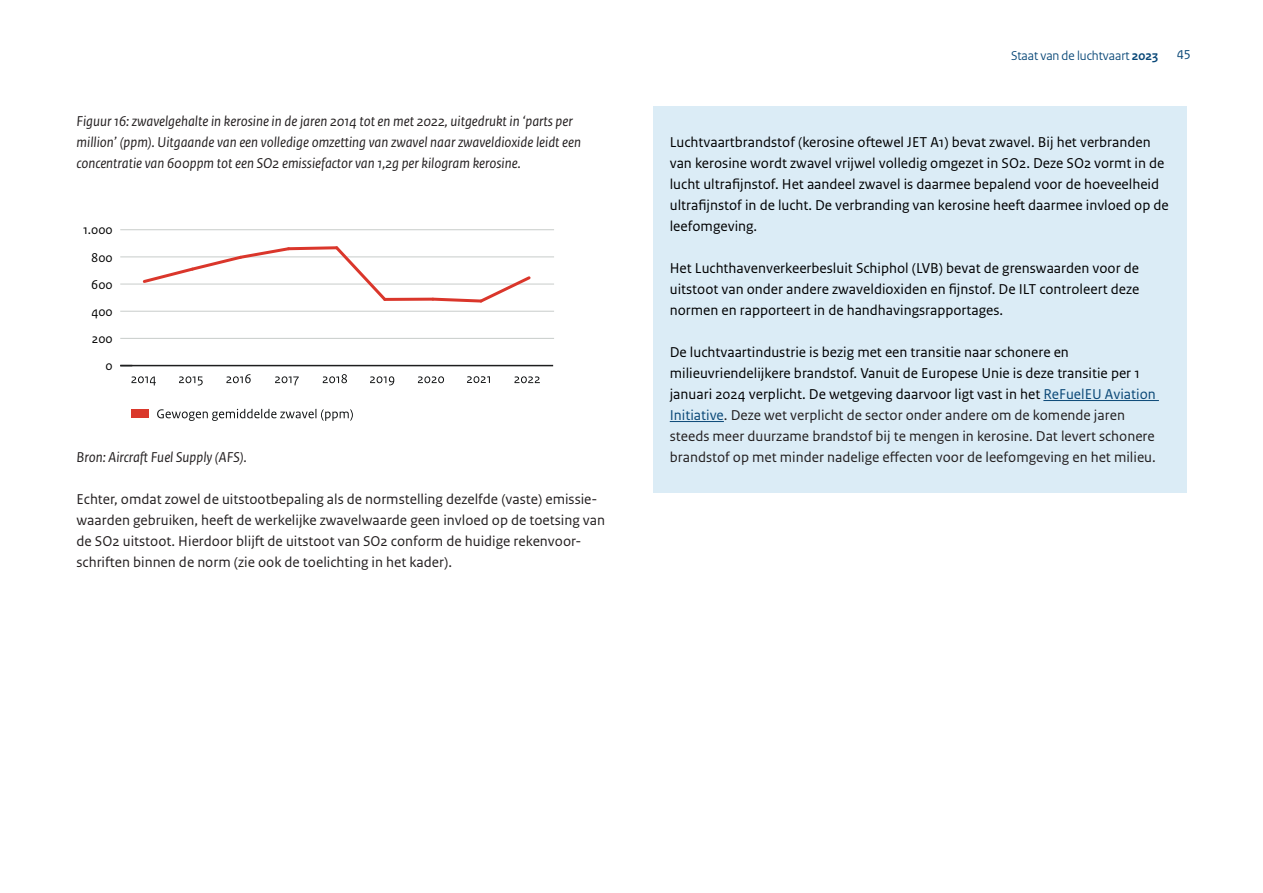
<style>
.page{position:relative;width:1263px;height:893px;background:#fff}
.page>*{position:absolute;margin:0;border:0;box-sizing:border-box;transform-origin:0 0}
.P-Platte_tekst{font:15px/21px "Rijksoverheid Sans Text";color:#231f20}
.P-Platte_tekst-2{font:15px/21px "Rijksoverheid Sans Text";color:#000001}
.P-Platte_tekst-3{font:italic 15px/21px "Rijksoverheid Sans Text";color:#231f20}
.P_-_figuur_bron{font:italic 15px "Rijksoverheid Sans Text";color:#231f20}
.t1{font:13.5px "Rijksoverheid Sans Heading";color:#084777}
.t2{font:13.5px "Rijksoverheid Sans Text Regular 9";color:#000001}
.t3{font:13.5px "Rijksoverheid Sans Text";color:#0a4877}
.s1{font-weight:700}
.s2{color:#000001}
.s3{color:#0a4877}
</style>
<div class="page">
<div style="left:132px;top:409px;width:17px;height:8px;background:#da382b"></div>
<svg style="left:157px;top:409px;width:196px;height:12px"></svg>
<svg style="left:275px;top:376px;width:24px;height:9px"></svg>
<svg style="left:226px;top:374px;width:25px;height:9px"></svg>
<svg style="left:179px;top:376px;width:24px;height:9px"></svg>
<svg style="left:131px;top:376px;width:25px;height:9px"></svg>
<svg style="left:323px;top:374px;width:24px;height:9px"></svg>
<svg style="left:370px;top:376px;width:24px;height:9px"></svg>
<svg style="left:418px;top:376px;width:26px;height:7px"></svg>
<svg style="left:467px;top:376px;width:23px;height:7px"></svg>
<svg style="left:514px;top:376px;width:26px;height:7px"></svg>
<hr style="left:120px;top:365px;width:433px;height:1px;background:#1d1e1f">
<hr style="left:120px;top:338px;width:434px;height:1px;background:#ced2d0">
<hr style="left:120px;top:311px;width:434px;height:1px;background:#ced2d0">
<hr style="left:120px;top:283px;width:434px;height:2px;background:#ced2d0">
<hr style="left:120px;top:256px;width:434px;height:1px;background:#ced2d0">
<hr style="left:120px;top:229px;width:434px;height:1px;background:#ced2d0">
<svg style="left:141px;top:246px;width:248px;height:55px"></svg>
<hr style="left:385px;top:298px;width:48px;height:3px;background:#da362b">
<svg style="left:430px;top:276px;width:103px;height:27px"></svg>
<div style="left:653px;top:106px;width:533px;height:386px;background:#dbecf6"></div>
<hr style="left:1043px;top:400px;width:116px;height:1px;background:#0a4877">
<hr style="left:670px;top:421px;width:54px;height:1px;background:#0a4877">
<p class="P-Platte_tekst-3" style="left:77px;top:111px;width:506px">Figuur 16: zwavelgehalte in kerosine in de jaren 2014 tot en met 2022, uitgedrukt in ‘parts per million’ (ppm). Uitgaande van een volledige omzetting van zwavel naar zwaveldioxide leidt een concentratie van 600ppm tot een SO2 emissiefactor van 1,2g per kilogram kerosine.</p>
<p class="t2" style="left:83px;top:222px;width:31px">1.000</p>
<p class="t2" style="left:91px;top:250px;width:23px">800</p>
<p class="t2" style="left:91px;top:277px;width:23px">600</p>
<p class="t2" style="left:91px;top:304px;width:23px">400</p>
<p class="t2" style="left:92px;top:331px;width:22px">200</p>
<p class="t2" style="left:106px;top:358px;width:9px">0</p>
<p class="P_-_figuur_bron" style="left:77px;top:449px;width:172px">Bron: Aircraft Fuel Supply (AFS).</p>
<p class="P-Platte_tekst" style="left:77px;top:489px;width:530px">Echter, omdat zowel de uitstootbepaling als de normstelling dezelfde (vaste) emissie&shy;waarden gebruiken, heeft de werkelijke zwavelwaarde geen invloed op de toetsing van de SO2 uitstoot. Hierdoor blijft de uitstoot van SO2 conform de huidige rekenvoor&shy;schriften binnen de norm (zie ook de toelichting in het kader).</p>
<p class="t1" style="left:1011px;top:47px;width:149px">Staat van de luchtvaart <span class="s1">2023</span></p>
<p class="t3" style="left:1177px;top:47px;width:16px">45</p>
<p class="P-Platte_tekst-2" style="left:670px;top:132px;width:501px">Luchtvaartbrandstof (kerosine oftewel JET A1) bevat zwavel. Bij het verbranden van kerosine wordt zwavel vrijwel volledig omgezet in SO2. Deze SO2 vormt in de lucht ultrafijnstof. Het aandeel zwavel is daarmee bepalend voor de hoeveelheid ultrafijnstof in de lucht. De verbranding van kerosine heeft daarmee invloed op de leefomgeving.</p>
<p class="P-Platte_tekst-2" style="left:670px;top:258px;width:471px;text-align:justify">Het Luchthavenverkeerbesluit Schiphol (LVB) bevat de grenswaarden voor de uitstoot van onder andere zwaveldioxiden en fijnstof. De ILT controleert deze normen en rapporteert in de handhavingsrapportages.</p>
<p class="P-Platte_tekst" style="left:670px;top:342px;width:488px"><span class="s2">De luchtvaartindustrie is bezig met een transitie naar schonere en milieuvriendelijkere brandstof. Vanuit de Europese Unie is deze transitie per 1 januari 2024 verplicht. De wetgeving daarvoor ligt vast in het</span> <span class="s3">ReFuelEU Aviation Initiative</span>. Deze wet verplicht de sector onder andere om de komende jaren steeds meer duurzame brandstof bij te mengen in kerosine. Dat levert schonere brandstof op met minder nadelige effecten voor de leefomgeving en het milieu.</p>
</div>
